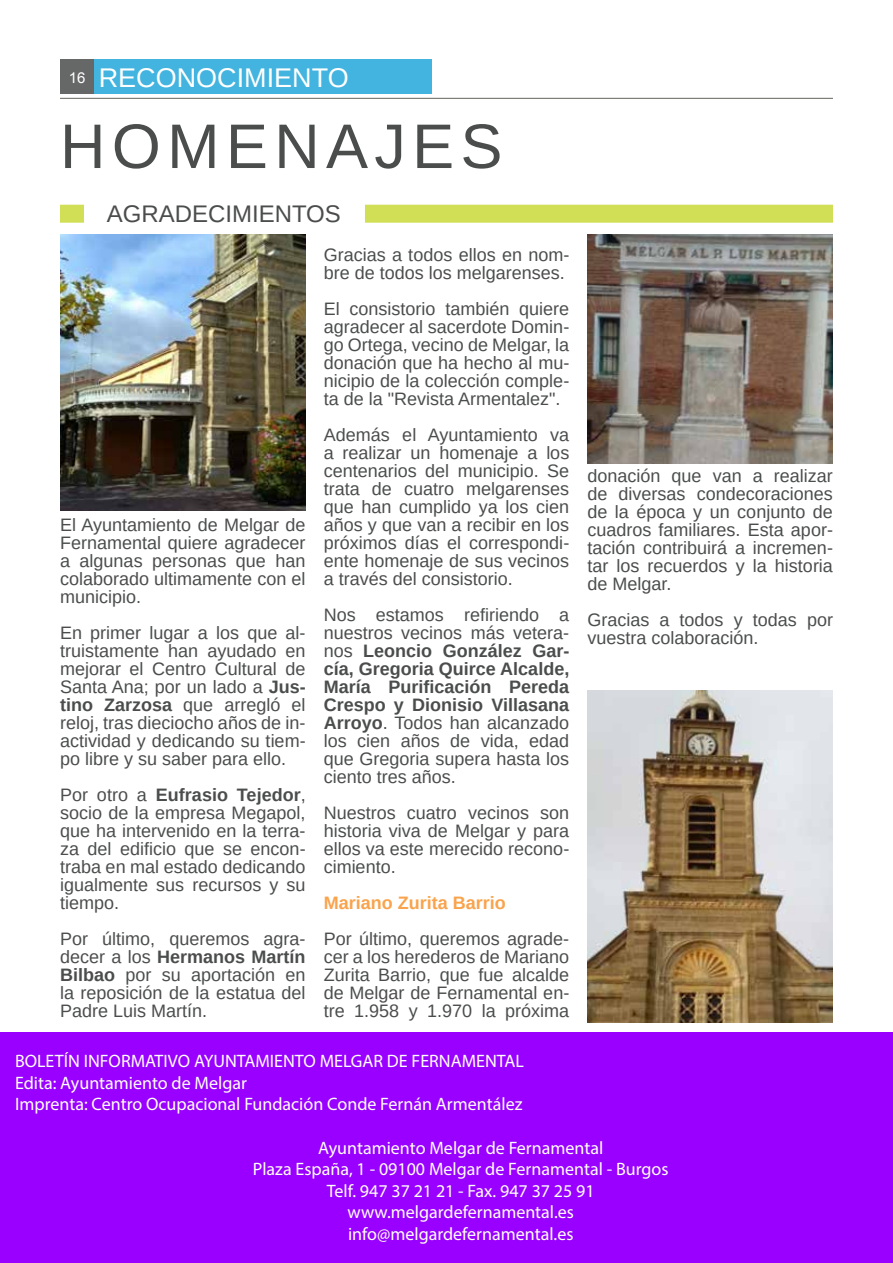
<style>
.page{position:relative;width:893px;height:1263px;background:#fff}
.page>*{position:absolute;margin:0;border:0;box-sizing:border-box;transform-origin:0 0}
.t1{font:63px "Arimo";color:#4b4d4d}
.t2{font:27px "Arimo";color:#fff}
.t3{font:24px "Arimo";color:#4b4d4d}
.t4{font:18px/18px "Arimo";color:#4b4d4d;text-align:justify}
.t5{font:18px/21.6px "Myriad Pro";color:#fff}
.t6{font:700 18px "Arimo";color:#f9a34c}
.t7{font:15px "Arial";color:#fff}
.s1{font-weight:700}
</style>
<div class="page">
<div style="left:60px;top:60px;width:34px;height:34px;background:#666767"></div>
<hr style="left:60px;top:98px;width:773px;height:1px;background:#73776c">
<img style="left:60px;top:234px;width:246px;height:276px">
<div style="left:94px;top:59px;width:338px;height:35px;background:#42b4df"></div>
<img style="left:587px;top:690px;width:246px;height:332px">
<img style="left:587px;top:234px;width:246px;height:230px">
<div style="left:60px;top:205px;width:24px;height:18px;background:#d0df56"></div>
<div style="left:365px;top:205px;width:468px;height:18px;background:#d0df56"></div>
<div style="left:0;top:1032px;width:893px;height:231px;background:#90f"></div>
<p class="t7" style="left:69px;top:68px;width:18px">16</p>
<h2 class="t2" style="left:99px;top:60px;width:252px">RECONOCIMIENTO</h2>
<h1 class="t1" style="left:60px;top:106px;width:50px">homenajes</h1>
<h3 class="t3" style="left:84px;top:198px;width:17px">agradecimientos</h3>
<p class="t4" style="left:60px;top:516px;width:247px">El Ayuntamiento de Melgar de Fernamental quiere agradecer a algunas personas que han colaborado ultimamente con el municipio.</p>
<p class="t4" style="left:60px;top:624px;width:247px">En primer lugar a los que al&shy;truistamente han ayudado en mejorar el Centro Cultural de Santa Ana; por un lado a <span class="s1">Jus&shy;tino Zarzosa</span> que arregló el reloj, tras dieciocho años de in&shy;actividad y dedicando su tiem&shy;po libre y su saber para ello.</p>
<p class="t4" style="left:60px;top:786px;width:247px">Por otro a <span class="s1">Eufrasio Tejedor</span>, socio de la empresa Megapol, que ha intervenido en la terra&shy;za del edificio que se encon&shy;traba en mal estado dedicando igualmente sus recursos y su tiempo.</p>
<p class="t4" style="left:60px;top:930px;width:247px">Por último, queremos agra&shy;decer a los <span class="s1">Hermanos Martín Bilbao</span> por su aportación en la reposición de la estatua del Padre Luis Martín.</p>
<p class="t4" style="left:324px;top:246px;width:247px">Gracias a todos ellos en nom&shy;bre de todos los melgarenses.</p>
<p class="t4" style="left:324px;top:300px;width:247px">El consistorio también quiere agradecer al sacerdote Domin&shy;go Ortega, vecino de Melgar, la donación que ha hecho al mu&shy;nicipio de la colección comple&shy;ta de la "Revista Armentalez".</p>
<p class="t4" style="left:324px;top:426px;width:247px">Además el Ayuntamiento va a realizar un homenaje a los centenarios del municipio. Se trata de cuatro melgarenses que han cumplido ya los cien años y que van a recibir en los próximos días el correspondi&shy;ente homenaje de sus vecinos a través del consistorio.</p>
<p class="t4" style="left:324px;top:606px;width:247px">Nos estamos refiriendo a nuestros vecinos más vetera&shy;nos <span class="s1">Leoncio González Gar&shy;cía, Gregoria Quirce Alcalde, María Purificación Pereda Crespo y Dionisio Villasana Arroyo</span>. Todos han alcanzado los cien años de vida, edad que Gregoria supera hasta los ciento tres años.</p>
<p class="t4" style="left:324px;top:804px;width:247px">Nuestros cuatro vecinos son historia viva de Melgar y para ellos va este merecido recono&shy;cimiento.</p>
<p class="t6" style="left:324px;top:890px;width:184px">Mariano Zurita Barrio</p>
<p class="t4" style="left:324px;top:930px;width:247px">Por último, queremos agrade&shy;cer a los herederos de Mariano Zurita Barrio, que fue alcalde de Melgar de Fernamental en&shy;tre 1.958 y 1.970 la próxima</p>
<p class="t4" style="left:587px;top:467px;width:247px">donación que van a realizar de diversas condecoraciones de la época y un conjunto de cuadros familiares. Esta apor&shy;tación contribuirá a incremen&shy;tar los recuerdos y la historia de Melgar.</p>
<p class="t4" style="left:587px;top:611px;width:247px">Gracias a todos y todas por vuestra colaboración.</p>
<p class="t5" style="left:15px;top:1050px;width:510px">BOLETÍN INFORMATIVO AYUNTAMIENTO MELGAR DE FERNAMENTAL<br>Edita: Ayuntamiento de Melgar<br>Imprenta: Centro Ocupacional Fundación Conde Fernán Armentález</p>
<p class="t5" style="left:253px;top:1136px;width:417px;text-align:center">Ayuntamiento Melgar de Fernamental<br>Plaza España, 1 - 09100 Melgar de Fernamental - Burgos Telf. 947 37 21 21 - Fax. 947 37 25 91 www.melgardefernamental.es info@melgardefernamental.es</p>
</div>
